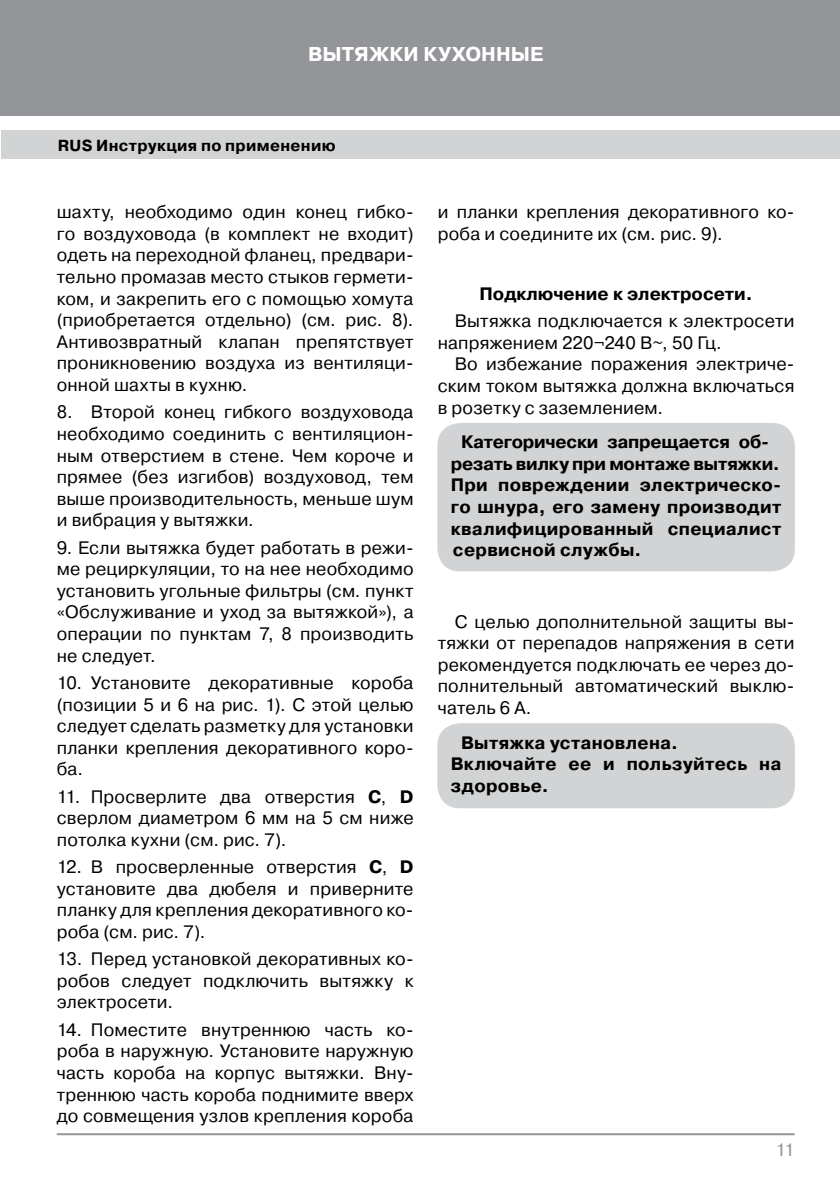
<style>
.page{position:relative;width:840px;height:1191px;background:#fff}
.page>*{position:absolute;margin:0;border:0;box-sizing:border-box;transform-origin:0 0}
.t1{font:700 20px "Pragmatica C";letter-spacing:.005em;color:#fff}
.t2{font:18px/21.6px "Pragmatica C";letter-spacing:.01em;color:#000;text-align:justify}
.t3{font:700 18px/21.6px "Pragmatica C";letter-spacing:.015em;color:#000}
.t4{font:18px "Pragmatica C";color:#939598}
.t5{font:700 16px "Pragmatica C";letter-spacing:.02em;color:#000}
.s1{font-weight:700}
</style>
<div class="page">
<div style="left:0;top:0;width:839px;height:116px;background:#939598"></div>
<div style="left:1px;top:130px;width:838px;height:29px;background:#d1d3d4"></div>
<hr style="left:57px;top:1133px;width:737px;height:2px;background:#939598">
<div style="left:437px;top:423px;width:357px;height:148px;background:#d1d3d4;border-radius:23px"></div>
<div style="left:437px;top:723px;width:357px;height:85px;background:#d1d3d4;border-radius:23px"></div>
<p class="t1" style="left:308px;top:43px;width:236px">ВЫТЯЖКИ КУХОННЫЕ</p>
<p class="t5" style="left:58px;top:136px;width:279px">RUS Инструкция по применению</p>
<p class="t2" style="left:57px;top:201px;width:358px">шахту, необходимо один конец гибко&shy;го воздуховода (в комплект не входит) одеть на переходной фланец, предвари&shy;тельно промазав место стыков гермети&shy;ком, и закрепить его с помощью хомута (приобретается отдельно) (см. рис. 8).<br>Антивозвратный клапан препятствует проникновению воздуха из вентиляци&shy;онной шахты в кухню.</p>
<p class="t2" style="left:57px;top:401px;width:358px">8. Второй конец гибкого воздуховода необходимо соединить с вентиляцион&shy;ным отверстием в стене. Чем короче и прямее (без изгибов) воздуховод, тем выше производительность, меньше шум и вибрация у вытяжки.</p>
<p class="t2" style="left:57px;top:537px;width:358px">9. Если вытяжка будет работать в режи&shy;ме рециркуляции, то на нее необходимо установить угольные фильтры (см. пункт «Обслуживание и уход за вытяжкой»), а операции по пунктам 7, 8 производить не следует.</p>
<p class="t2" style="left:57px;top:672px;width:358px">10. Установите декоративные короба (позиции 5 и 6 на рис. 1). С этой целью следует сделать разметку для установки планки крепления декоративного коро&shy;ба.</p>
<p class="t2" style="left:57px;top:785px;width:358px">11. Просверлите два отверстия <span class="s1">С</span>, <span class="s1">D </span>сверлом диаметром 6 мм на 5 см ниже потолка кухни (см. рис. 7).</p>
<p class="t2" style="left:57px;top:856px;width:358px">12. В просверленные отверстия <span class="s1">С</span>, <span class="s1">D </span>установите два дюбеля и приверните планку для крепления декоративного ко&shy;роба (см. рис. 7).</p>
<p class="t2" style="left:57px;top:948px;width:358px">13. Перед установкой декоративных ко&shy;робов следует подключить вытяжку к электросети.</p>
<p class="t2" style="left:57px;top:1018px;width:358px">14. Поместите внутреннюю часть ко&shy;роба в наружную. Установите наружную часть короба на корпус вытяжки. Вну&shy;треннюю часть короба поднимите вверх до совмещения узлов крепления короба</p>
<p class="t2" style="left:437px;top:201px;width:358px">и планки крепления декоративного ко&shy;роба и соедините их (см. рис. 9).</p>
<p class="t3" style="left:479px;top:283px;width:275px">Подключение к электросети.</p>
<p class="t2" style="left:437px;top:310px;width:358px;text-indent:17px">Вытяжка подключается к электросети напряжением 220¬240 В~, 50 Гц.</p>
<p class="t2" style="left:437px;top:353px;width:358px;text-indent:17px">Во избежание поражения электриче&shy;ским током вытяжка должна включаться в розетку с заземлением.</p>
<p class="t3" style="left:450px;top:431px;width:332px;text-indent:10px">Категорически запрещается об&shy;резать вилку при монтаже вытяжки.<br>При повреждении электрическо&shy;го шнура, его замену производит квалифицированный специалист сервисной службы.</p>
<p class="t2" style="left:437px;top:610px;width:358px;text-indent:17px">С целью дополнительной защиты вы&shy;тяжки от перепадов напряжения в сети рекомендуется подключать ее через до&shy;полнительный автоматический выклю&shy;чатель 6 А.</p>
<p class="t3" style="left:450px;top:731px;width:332px;text-indent:10px">Вытяжка установлена.<br>Включайте ее и пользуйтесь на здоровье.</p>
<p class="t4" style="left:775px;top:1139px;width:21px">11</p>
</div>
